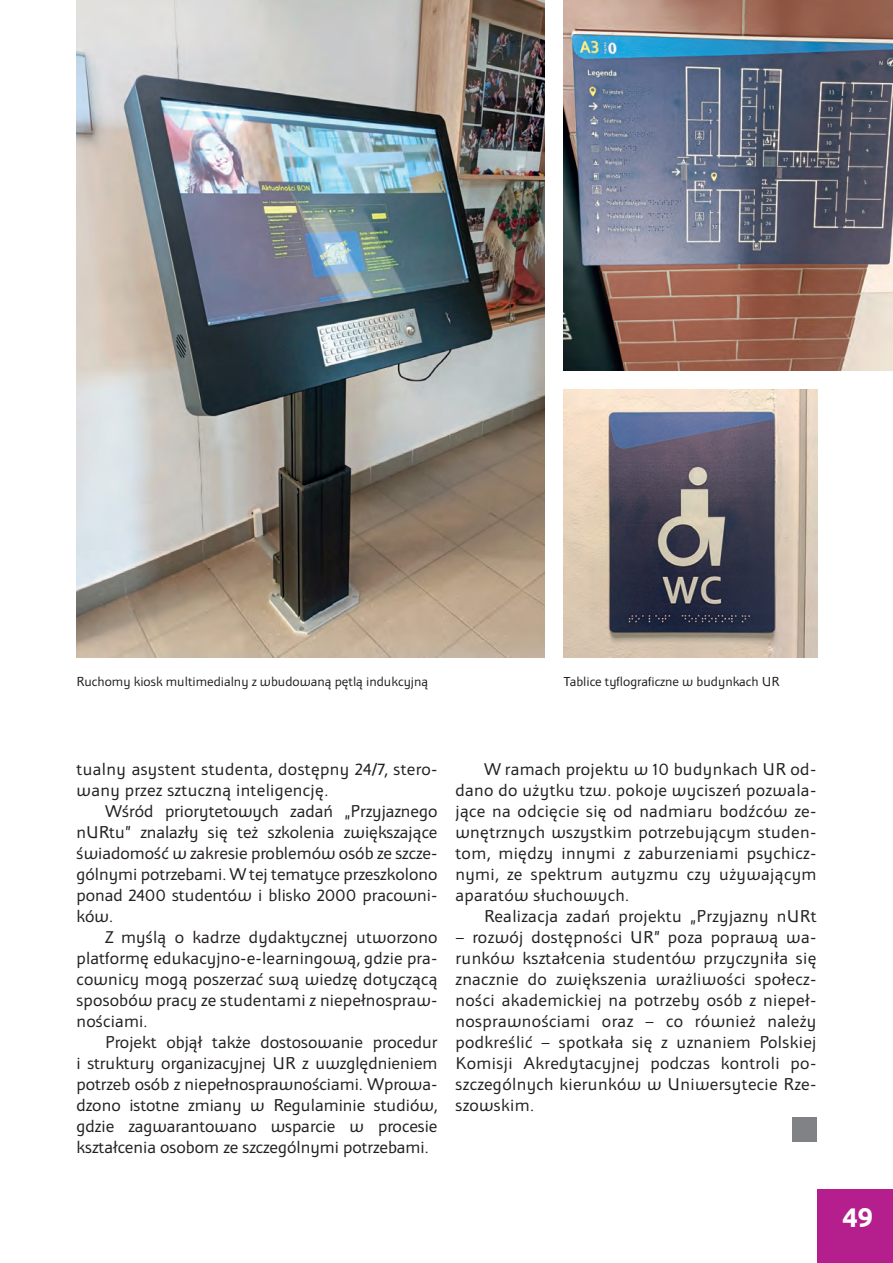
<style>
.page{position:relative;width:893px;height:1263px;background:#fff}
.page>*{position:absolute;margin:0;border:0;box-sizing:border-box;transform-origin:0 0}
.t1{font:700 27px "Ubuntu";color:#fff}
.t2{font:18px/21px "Apolonia Nova OT";letter-spacing:.02em;color:#231f20;text-align:justify}
.t3{font:13.8px "Apolonia Nova OT";color:#231f20}
</style>
<div class="page">
<img style="left:77px;top:0;width:468px;height:657px">
<img style="left:564px;top:0;width:329px;height:370px">
<img style="left:564px;top:390px;width:253px;height:267px">
<div style="left:792px;top:1117px;width:24px;height:25px;background:#808285"></div>
<div style="left:817px;top:1190px;width:76px;height:73px;background:#b41e8d"></div>
<p class="t3" style="left:77px;top:674px;width:353px">Ruchomy kiosk multimedialny z wbudowaną pętlą indukcyjną</p>
<p class="t3" style="left:564px;top:674px;width:217px">Tablice tyflograficzne w budynkach UR</p>
<p class="t2" style="left:77px;top:758px;width:362px">tualny asystent studenta, dostępny 24/7, stero&shy;wany przez sztuczną inteligencję.</p>
<p class="t2" style="left:77px;top:800px;width:362px;text-indent:28px">Wśród priorytetowych zadań „Przyjaznego nURtu” znalazły się też szkolenia zwiększające świadomość w zakresie problemów osób ze szcze&shy;gólnymi potrzebami. Wtej tematyce przeszkolono ponad 2400 studentów i blisko 2000 pracowni&shy;ków.</p>
<p class="t2" style="left:77px;top:926px;width:362px;text-indent:28px">Z myślą o kadrze dydaktycznej utworzono platformę edukacyjno-e-learningową, gdzie pra&shy;cownicy mogą poszerzać swą wiedzę dotyczącą sposobów pracy ze studentami z niepełnospraw&shy;nościami.</p>
<p class="t2" style="left:77px;top:1031px;width:363px;text-indent:28px">Projekt objął także dostosowanie procedur i struktury organizacyjnej UR z uwzględnieniem potrzeb osób z niepełnosprawnościami. Wprowa&shy;dzono istotne zmiany w Regulaminie studiów, gdzie zagwarantowano wsparcie w procesie kształcenia osobom ze szczególnymi potrzebami.</p>
<p class="t2" style="left:455px;top:758px;width:362px;text-indent:28px">W ramach projektu w 10 budynkach UR od&shy;dano do użytku tzw. pokoje wyciszeń pozwala&shy;jące na odcięcie się od nadmiaru bodźców ze&shy;wnętrznych wszystkim potrzebującym studen&shy;tom, między innymi z zaburzeniami psychicz&shy;nymi, ze spektrum autyzmu czy używającym aparatów słuchowych.</p>
<p class="t2" style="left:484px;top:905px;width:334px">Realizacja zadań projektu „Przyjazny nURt</p>
<p class="t2" style="left:455px;top:926px;width:362px">– rozwój dostępności UR” poza poprawą wa&shy;runków kształcenia studentów przyczyniła się znacznie do zwiększenia wrażliwości społecz&shy;ności akademickiej na potrzeby osób z niepeł&shy;nosprawnościami oraz – co również należy podkreślić – spotkała się z uznaniem Polskiej Komisji Akredytacyjnej podczas kontroli po&shy;szczególnych kierunków w Uniwersytecie Rze&shy;szowskim.</p>
<h1 class="t1" style="left:842px;top:1201px;width:32px">49</h1>
</div>
